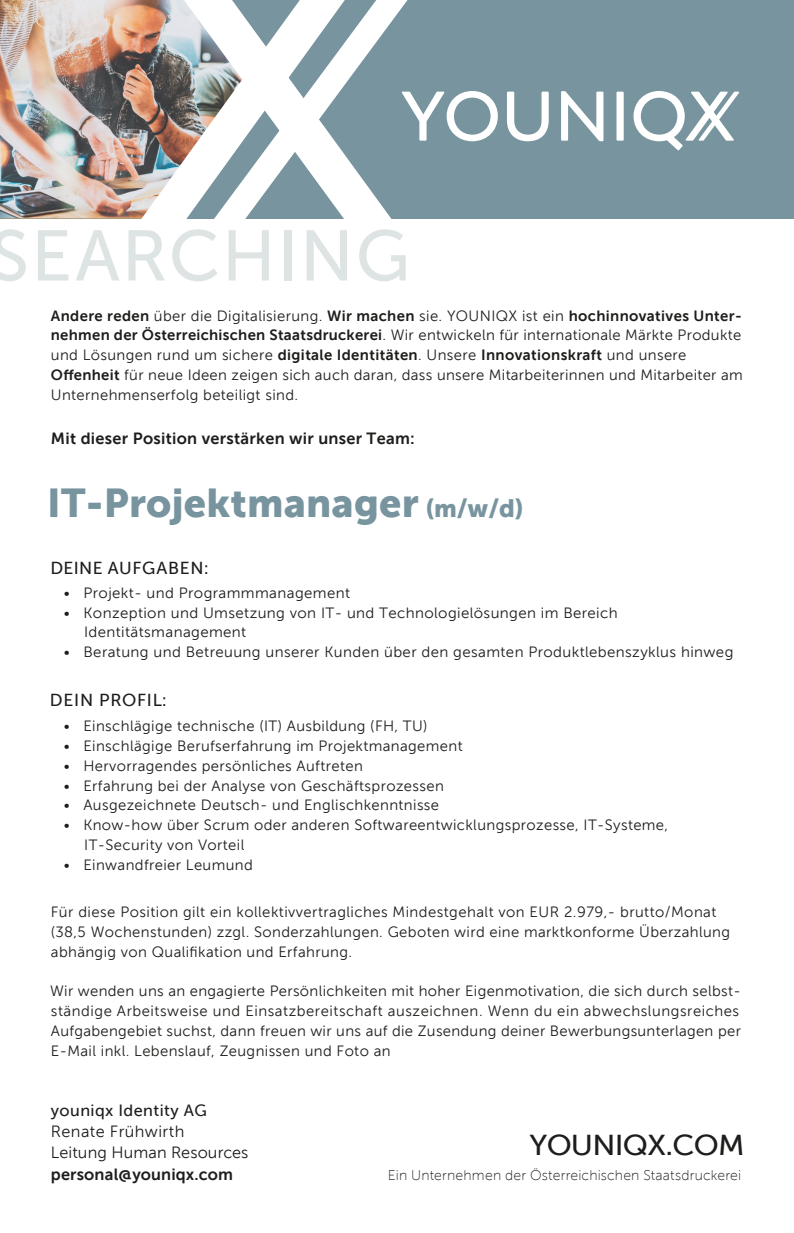
<style>
.page{position:relative;width:794px;height:1233px;background:#fff}
.page>*{position:absolute;margin:0;border:0;box-sizing:border-box;transform-origin:0 0}
.t1{font:39.73px "Museo Sans 900";letter-spacing:.005em;color:#78959f}
.t2{font:28.88px "Museo Sans 500";letter-spacing:-.025em;color:#1d1d1b;scale:1.06 1}
.t3{font:17.32px "Museo Sans 500";letter-spacing:.04em;color:#1d1d1b}
.t4{font:16.28px "Museo Sans 700";letter-spacing:.015em;color:#1d1d1b}
.t5{font:16.28px/20.8px "Museo Sans 300";letter-spacing:.01em;color:#1d1d1b}
.t6{font:16.28px "Museo Sans 500";letter-spacing:.025em;color:#1d1d1b}
.t7{font:14.88px/19.8px "Museo Sans 300";letter-spacing:.025em;color:#1d1d1b}
.t8{font:14.88px "Museo Sans 700";letter-spacing:.025em;color:#1d1d1b}
.t9{font:14px "Museo Sans 100";letter-spacing:.015em;color:#1d1d1b}
.s1{font-family:"Museo Sans 300"}
.s2{font-family:"Museo Sans 700"}
.s3{font-size:24.85px}
</style>
<div class="page">
<svg style="left:0;top:229px;width:26px;height:52px"></svg>
<svg style="left:38px;top:230px;width:30px;height:50px"></svg>
<svg style="left:76px;top:230px;width:43px;height:50px"></svg>
<svg style="left:129px;top:230px;width:36px;height:50px"></svg>
<svg style="left:172px;top:229px;width:45px;height:52px"></svg>
<svg style="left:229px;top:230px;width:40px;height:50px"></svg>
<div style="left:284px;top:230px;width:7px;height:50px;background:#dee4e4"></div>
<svg style="left:307px;top:230px;width:40px;height:50px"></svg>
<svg style="left:359px;top:229px;width:47px;height:52px"></svg>
<div style="left:0;top:0;width:794px;height:218px;background:#78959f"></div>
<img style="left:0;top:0;width:131px;height:218px">
<img style="left:131px;top:0;width:72px;height:219px">
<svg style="left:203px;top:0;width:228px;height:219px"></svg>
<svg style="left:401px;top:91px;width:338px;height:59px"></svg>
<p class="t8" style="left:51px;top:307px;width:692px">Andere reden <span class="s1">über die Digitalisierung.</span> Wir machen <span class="s1">sie. YOUNIQX ist ein</span> hochinnovatives Unter-</p>
<p class="t7" style="left:51px;top:326px;width:693px"><span class="s2">nehmen der Österreichischen Staatsdruckerei</span>. Wir entwickeln für internationale Märkte Produkte und Lösungen rund um sichere <span class="s2">digitale Identitäten</span>. Unsere <span class="s2">Innovationskraft</span> und unsere <span class="s2">Offenheit</span> für neue Ideen zeigen sich auch daran, dass unsere Mitarbeiterinnen und Mitarbeiter am Unternehmenserfolg beteiligt sind.</p>
<p class="t4" style="left:51px;top:429px;width:365px">Mit dieser Position verstärken wir unser Team:</p>
<h1 class="t1" style="left:47px;top:480px;width:478px">IT-Projektmanager <span class="s3">(m/w/d)</span></h1>
<p class="t3" style="left:50px;top:558px;width:160px">DEINE AUFGABEN:</p>
<p class="t7" style="left:64px;top:583px;width:288px">• Projekt- und Programmmanagement</p>
<p class="t7" style="left:84px;top:603px;width:535px;text-indent:-20px">• Konzeption und Umsetzung von IT- und Technologielösungen im Bereich<br>Identitätsmanagement</p>
<p class="t7" style="left:64px;top:642px;width:671px">• Beratung und Betreuung unserer Kunden über den gesamten Produktlebenszyklus hinweg</p>
<p class="t3" style="left:50px;top:691px;width:119px">DEIN PROFIL:</p>
<p class="t7" style="left:64px;top:716px;width:365px">• Einschlägige technische (IT) Ausbildung (FH, TU)</p>
<p class="t7" style="left:64px;top:736px;width:400px">• Einschlägige Berufserfahrung im Projektmanagement</p>
<p class="t7" style="left:64px;top:756px;width:300px">• Hervorragendes persönliches Auftreten</p>
<p class="t7" style="left:64px;top:775px;width:381px">• Erfahrung bei der Analyse von Geschäftsprozessen</p>
<p class="t7" style="left:64px;top:795px;width:377px">• Ausgezeichnete Deutsch- und Englischkenntnisse</p>
<p class="t7" style="left:84px;top:815px;width:585px;text-indent:-20px">• Know-how über Scrum oder anderen Softwareentwicklungsprozesse, IT-Systeme,<br>IT-Security von Vorteil</p>
<p class="t7" style="left:64px;top:855px;width:190px">• Einwandfreier Leumund</p>
<p class="t7" style="left:51px;top:902px;width:681px">Für diese Position gilt ein kollektivvertragliches Mindestgehalt von EUR 2.979,- brutto/Monat (38,5 Wochenstunden) zzgl. Sonderzahlungen. Geboten wird eine marktkonforme Überzahlung abhängig von Qualifikation und Erfahrung.</p>
<p class="t7" style="left:50px;top:981px;width:692px">Wir wenden uns an engagierte Persönlichkeiten mit hoher Eigenmotivation, die sich durch selbst&shy;ständige Arbeitsweise und Einsatzbereitschaft auszeichnen. Wenn du ein abwechslungsreiches Aufgabengebiet suchst, dann freuen wir uns auf die Zusendung deiner Bewerbungsunterlagen per E-Mail inkl. Lebenslauf, Zeugnissen und Foto an</p>
<p class="t6" style="left:51px;top:1101px;width:157px">youniqx Identity AG</p>
<p class="t5" style="left:51px;top:1121px;width:199px">Renate Frühwirth<br>Leitung Human Resources</p>
<p class="t4" style="left:51px;top:1165px;width:183px">personal@youniqx.com</p>
<h2 class="t2" style="left:529px;top:1129px;width:204px">YOUNIQX.COM</h2>
<p class="t9" style="left:388px;top:1167px;width:355px">Ein Unternehmen der Österreichischen Staatsdruckerei</p>
</div>
